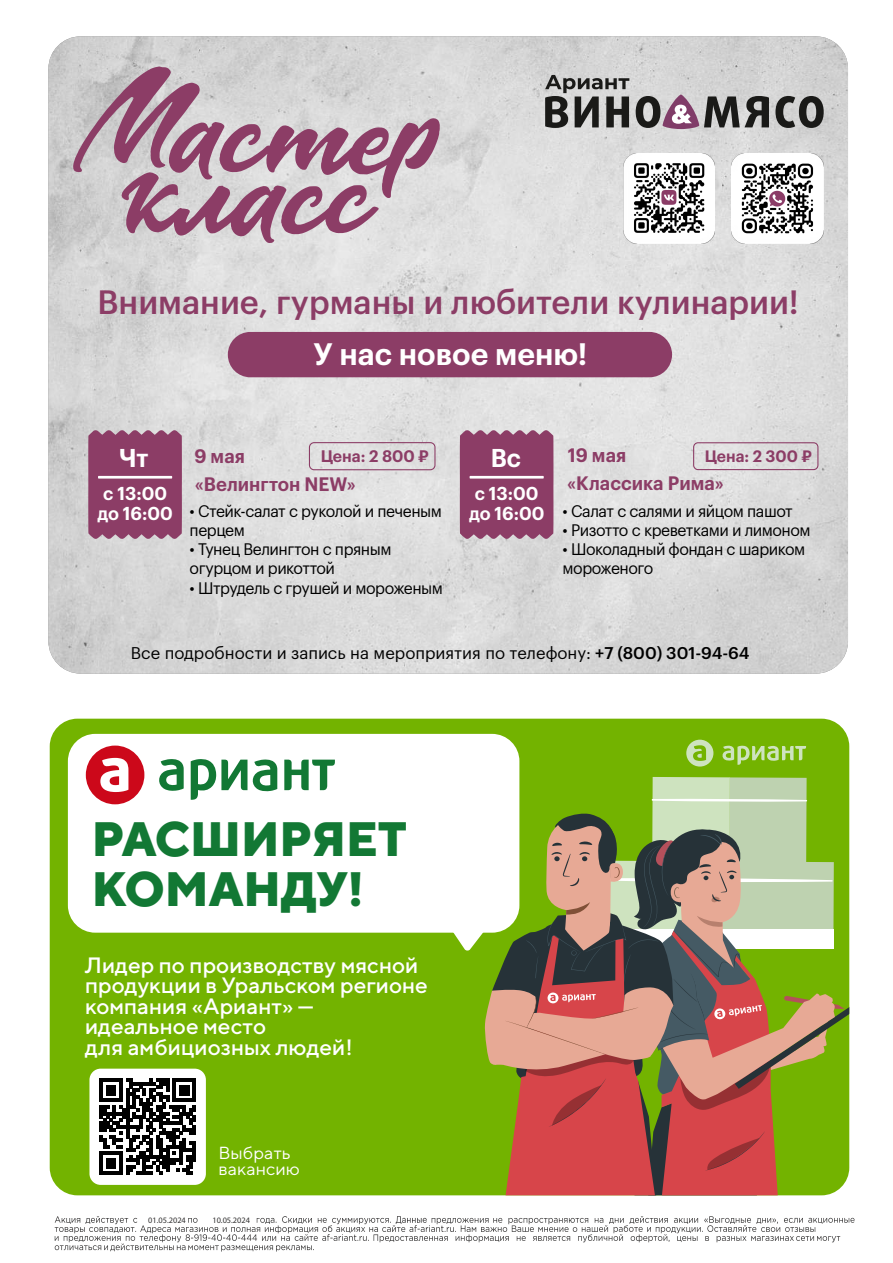
<style>
.page{position:relative;width:893px;height:1263px;background:#fff}
.page>*{position:absolute;margin:0;border:0;box-sizing:border-box;transform-origin:0 0}
.t1{font:800 48.3px/50.6px "TT Norms";color:#127834}
.t2{font:500 33px "Graphik LCG";color:#8c3d66}
.t3{font:600 30.45px "Graphik LCG";color:#fff}
.t4{font:600 25.2px "Graphik LCG";color:#fff}
.t5{font:500 22.2px/20.4px "TT Norms";color:#fff}
.t6{font:600 19.05px/27.5px "Graphik LCG";color:#8c3d66}
.t7{font:600 18.3px/20.1px "Graphik LCG";color:#fff;text-align:center}
.t8{font:17.55px/16px "TT Norms";color:#fff}
.t9{font:16.65px "Graphik LCG";color:#000}
.t10{font:16.35px/19px "Graphik LCG";letter-spacing:-.03em;color:#000}
.t11{font:600 16.35px "Graphik LCG";color:#8c3d66}
.t12{font:600 16.2px "Graphik LCG";color:#8c3d66}
.t13{font:8.25px "Myriad Pro";color:#323131}
.s1{font-weight:500}
</style>
<div class="page">
<svg style="left:55px;top:1216px;width:799px;height:35px"></svg>
<div style="left:50px;top:719px;width:799px;height:476px;background:#73b300;border-radius:28px"></div>
<div style="left:68px;top:734px;width:451px;height:199px;background:#fff;border-radius:27px"></div>
<svg style="left:159px;top:759px;width:176px;height:41px"></svg>
<svg style="left:86px;top:745px;width:58px;height:59px"></svg>
<div style="left:729px;top:777px;width:78px;height:86px;background:#bed2b0"></div>
<div style="left:652px;top:777px;width:78px;height:86px;background:#cee3bf"></div>
<svg style="left:651px;top:799px;width:156px;height:3px"></svg>
<svg style="left:686px;top:740px;width:120px;height:26px"></svg>
<div style="left:89px;top:1069px;width:117px;height:116px;background:#fff;border-radius:11px"></div>
<svg style="left:100px;top:1079px;width:96px;height:96px"></svg>
<svg style="left:453px;top:812px;width:396px;height:383px"></svg>
<img style="left:48px;top:36px;width:800px;height:638px">
<svg style="left:60px;top:66px;width:380px;height:177px;background:#c0aab6"></svg>
<svg style="left:545px;top:75px;width:84px;height:53px;background:#7f7f7e"></svg>
<svg style="left:775px;top:96px;width:49px;height:32px;background:#70706f"></svg>
<svg style="left:636px;top:95px;width:133px;height:34px;background:#877e83"></svg>
<img style="left:623px;top:153px;width:92px;height:90px">
<img style="left:732px;top:153px;width:91px;height:90px">
<div style="left:228px;top:332px;width:444px;height:45px;background:#8c3d66;border-radius:22px"></div>
<svg style="left:88px;top:430px;width:94px;height:109px;background:#8f446b"></svg>
<hr style="left:98px;top:476px;width:74px;height:3px;background:#fff">
<div style="left:460px;top:430px;width:93px;height:109px;background:#8c3d66"></div>
<hr style="left:470px;top:476px;width:74px;height:3px;background:#fff">
<div style="left:309px;top:442px;width:126px;height:28px;border:1px solid #8c3d66;border-radius:5px"></div>
<div style="left:693px;top:442px;width:125px;height:28px;border:1px solid #8c3d66;border-radius:4px"></div>
<h2 class="t2" style="left:98px;top:277px;width:703px">Внимание, гурманы и любители кулинарии!</h2>
<h3 class="t3" style="left:314px;top:330px;width:275px">У нас новое меню!</h3>
<h3 class="t4" style="left:119px;top:438px;width:31px">Чт</h3>
<p class="t7" style="left:97px;top:482px;width:77px">с 13:00 до 16:00</p>
<p class="t6" style="left:567px;top:440px;width:158px">19 мая «Классика Рима»</p>
<h3 class="t4" style="left:491px;top:438px;width:32px">Вс</h3>
<p class="t7" style="left:469px;top:482px;width:77px">с 13:00 до 16:00</p>
<p class="t6" style="left:194px;top:441px;width:52px">9 мая</p>
<p class="t12" style="left:705px;top:443px;width:109px">Цена: 2 300 ₽</p>
<p class="t11" style="left:321px;top:443px;width:110px">Цена: 2 800 ₽</p>
<p class="t6" style="left:195px;top:469px;width:162px">«Велингтон NEW»</p>
<p class="t10" style="left:563px;top:500px;width:232px">• Салат с салями и яйцом пашот</p>
<p class="t10" style="left:563px;top:519px;width:250px">• Ризотто с креветками и лимоном</p>
<p class="t10" style="left:563px;top:538px;width:244px">• Шоколадный фондан с шариком мороженого</p>
<p class="t10" style="left:190px;top:500px;width:254px">• Стейк-салат с руколой и печеным перцем</p>
<p class="t10" style="left:190px;top:538px;width:204px">• Тунец Велингтон с пряным огурцом и рикоттой</p>
<p class="t10" style="left:190px;top:577px;width:255px">• Штрудель с грушей и мороженым</p>
<p class="t9" style="left:131px;top:641px;width:620px">Все подробности и запись на мероприятия по телефону: <span class="s1">+7 (800) 301-94-64</span></p>
<h1 class="t1" style="left:92px;top:812px;width:317px">РАСШИРЯЕТ<br>КОМАНДУ!</h1>
<h3 class="t5" style="left:85px;top:954px;width:344px">Лидер по производству мясной продукции в Уральском регионе компания «Ариант» — идеальное место<br>для амбициозных людей!</h3>
<p class="t8" style="left:219px;top:1144px;width:83px">Выбрать вакансию</p>
<p class="t13" style="left:148px;top:1215px;width:39px">01.05.2024</p>
<p class="t13" style="left:212px;top:1215px;width:39px">10.05.2024</p>
</div>
